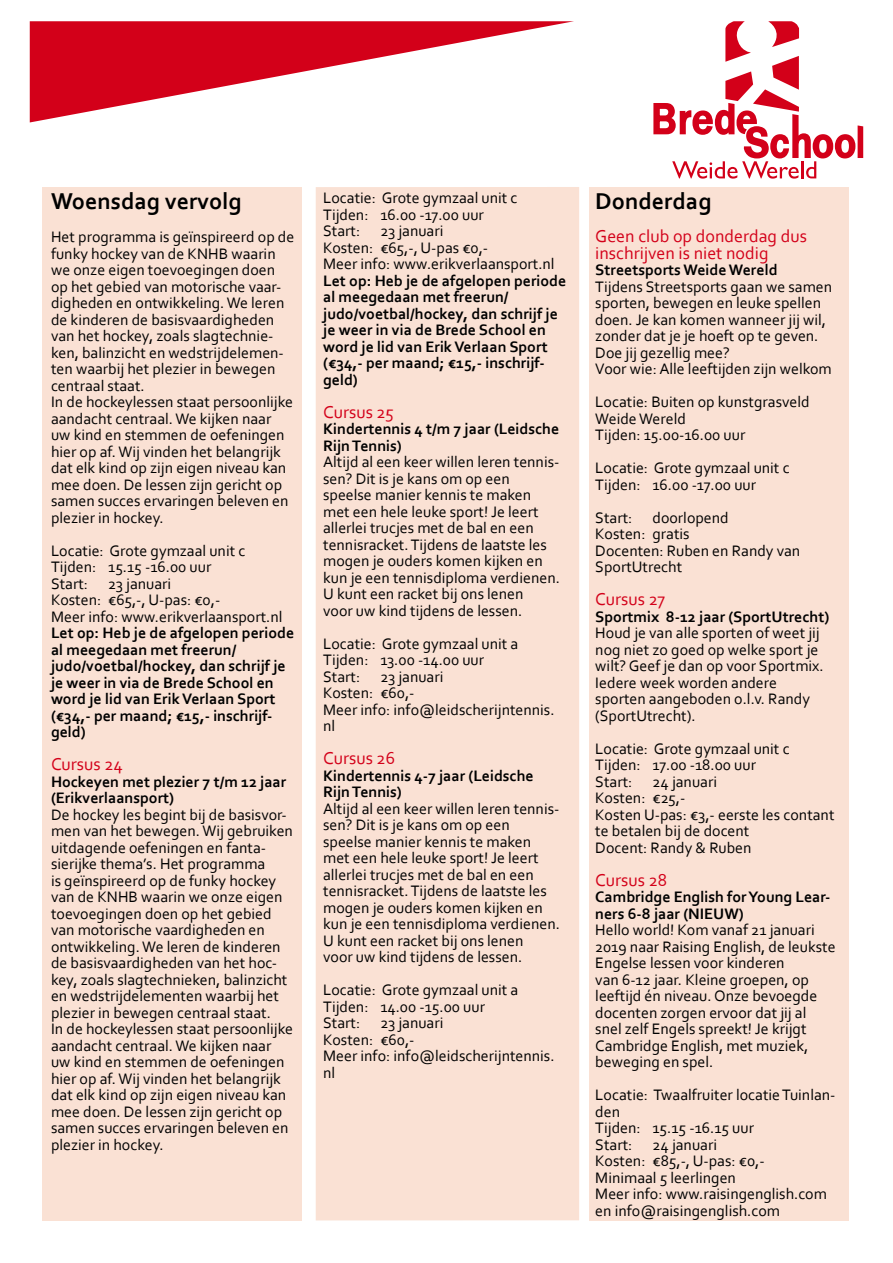
<style>
.page{position:relative;width:893px;height:1263px;background:#fff}
.page>*{position:absolute;margin:0;border:0;box-sizing:border-box;transform-origin:0 0}
.t1{font:700 24px "Corbel";color:#000}
.t2{font:18px/16.5px "Corbel";color:#d30019}
.t3{font:15.9px/16.5px "Corbel";color:#000}
.t4{font:700 15.9px/16.5px "Corbel";color:#000}
</style>
<div class="page">
<svg style="left:30px;top:21px;width:544px;height:101px"></svg>
<div style="left:43px;top:187px;width:259px;height:1033px;background:#fae1d4"></div>
<div style="left:316px;top:187px;width:263px;height:1033px;background:#fae1d4"></div>
<div style="left:589px;top:187px;width:259px;height:1033px;background:#fae1d4"></div>
<svg style="left:653px;top:21px;width:211px;height:158px"></svg>
<h1 class="t1" style="left:51px;top:186px;width:192px">Woensdag vervolg</h1>
<p class="t3" style="left:51px;top:228px;width:245px">Het programma is geïnspireerd op de funky hockey van de KNHB waarin we onze eigen toevoegingen doen op het gebied van motorische vaar&shy;digheden en ontwikkeling. We leren de kinderen de basisvaardigheden van het hockey, zoals slagtechnie&shy;ken, balinzicht en wedstrijdelemen&shy;ten waarbij het plezier in bewegen centraal staat.<br>In de hockeylessen staat persoonlijke aandacht centraal. We kijken naar uw kind en stemmen de oefeningen hier op af. Wij vinden het belangrijk dat elk kind op zijn eigen niveau kan mee doen. De lessen zijn gericht op samen succes ervaringen beleven en plezier in hockey.</p>
<p class="t3" style="left:51px;top:542px;width:196px">Locatie: Grote gymzaal unit c<br>Tijden: 15.15 -16.00 uur<br>Start:</p>
<p class="t3" style="left:51px;top:575px;width:233px;text-indent:57px">23 januari<br>Kosten: €65,-, U-pas: €0,-<br>Meer info: www.erikverlaansport.nl</p>
<p class="t4" style="left:51px;top:624px;width:245px">Let op: Heb je de afgelopen periode al meegedaan met freerun/ judo/voetbal/hockey, dan schrijf je je weer in via de Brede School en word je lid van Erik Verlaan Sport (€34,- per maand; €15,- inschrijf&shy;geld)</p>
<p class="t2" style="left:51px;top:756px;width:73px">Cursus 24</p>
<p class="t4" style="left:51px;top:773px;width:237px">Hockeyen met plezier 7 t/m 12 jaar (Erikverlaansport)</p>
<p class="t3" style="left:51px;top:806px;width:244px">De hockey les begint bij de basisvor&shy;men van het bewegen. Wij gebruiken uitdagende oefeningen en fanta&shy;sierijke thema’s. Het programma<br>is geïnspireerd op de funky hockey van de KNHB waarin we onze eigen toevoegingen doen op het gebied van motorische vaardigheden en ontwikkeling. We leren de kinderen de basisvaardigheden van het hoc&shy;key, zoals slagtechnieken, balinzicht en wedstrijdelementen waarbij het plezier in bewegen centraal staat.<br>In de hockeylessen staat persoonlijke aandacht centraal. We kijken naar uw kind en stemmen de oefeningen hier op af. Wij vinden het belangrijk dat elk kind op zijn eigen niveau kan mee doen. De lessen zijn gericht op samen succes ervaringen beleven en plezier in hockey.</p>
<p class="t3" style="left:323px;top:189px;width:196px">Locatie: Grote gymzaal unit c<br>Tijden: 16.00 -17.00 uur<br>Start:</p>
<p class="t3" style="left:323px;top:222px;width:233px;text-indent:57px">23 januari<br>Kosten: €65,-, U-pas €0,-<br>Meer info: www.erikverlaansport.nl</p>
<p class="t4" style="left:323px;top:272px;width:245px">Let op: Heb je de afgelopen periode al meegedaan met freerun/ judo/voetbal/hockey, dan schrijf je je weer in via de Brede School en word je lid van Erik Verlaan Sport (€34,- per maand; €15,- inschrijf&shy;geld)</p>
<p class="t2" style="left:323px;top:403px;width:72px">Cursus 25</p>
<p class="t4" style="left:323px;top:420px;width:238px">Kindertennis 4 t/m 7 jaar (Leidsche<br>Rijn Tennis)</p>
<p class="t3" style="left:323px;top:453px;width:238px">Altijd al een keer willen leren tennis&shy;sen? Dit is je kans om op een speelse manier kennis te maken met een hele leuke sport! Je leert allerlei trucjes met de bal en een tennisracket. Tijdens de laatste les mogen je ouders komen kijken en kun je een tennisdiploma verdienen.<br>U kunt een racket bij ons lenen<br>voor uw kind tijdens de lessen.</p>
<p class="t3" style="left:323px;top:635px;width:197px">Locatie: Grote gymzaal unit a<br>Tijden: 13.00 -14.00 uur<br>Start:</p>
<p class="t3" style="left:323px;top:668px;width:233px;text-indent:57px">23 januari<br>Kosten: €60,-<br>Meer info: info@leidscherijntennis. nl</p>
<p class="t2" style="left:323px;top:749px;width:74px">Cursus 26</p>
<p class="t4" style="left:323px;top:767px;width:212px">Kindertennis 4-7 jaar (Leidsche<br>Rijn Tennis)</p>
<p class="t3" style="left:323px;top:800px;width:238px">Altijd al een keer willen leren tennis&shy;sen? Dit is je kans om op een speelse manier kennis te maken met een hele leuke sport! Je leert allerlei trucjes met de bal en een tennisracket. Tijdens de laatste les mogen je ouders komen kijken en kun je een tennisdiploma verdienen.<br>U kunt een racket bij ons lenen<br>voor uw kind tijdens de lessen.</p>
<p class="t3" style="left:323px;top:981px;width:197px">Locatie: Grote gymzaal unit a<br>Tijden: 14.00 -15.00 uur<br>Start:</p>
<p class="t3" style="left:323px;top:1014px;width:233px;text-indent:57px">23 januari<br>Kosten: €60,-<br>Meer info: info@leidscherijntennis. nl</p>
<h1 class="t1" style="left:595px;top:186px;width:118px">Donderdag</h1>
<p class="t2" style="left:595px;top:228px;width:213px">Geen club op donderdag dus inschrijven is niet nodig</p>
<p class="t4" style="left:595px;top:261px;width:184px">Streetsports Weide Wereld</p>
<p class="t3" style="left:595px;top:278px;width:238px">Tijdens Streetsports gaan we samen sporten, bewegen en leuke spellen doen. Je kan komen wanneer jij wil, zonder dat je je hoeft op te geven.<br>Doe jij gezellig mee?<br>Voor wie: Alle leeftijden zijn welkom</p>
<p class="t3" style="left:595px;top:393px;width:216px">Locatie: Buiten op kunstgrasveld<br>Weide Wereld<br>Tijden: 15.00-16.00 uur</p>
<p class="t3" style="left:595px;top:459px;width:196px">Locatie: Grote gymzaal unit c<br>Tijden: 16.00 -17.00 uur</p>
<p class="t3" style="left:595px;top:509px;width:39px">Start:</p>
<p class="t3" style="left:595px;top:509px;width:206px;text-indent:57px">doorlopend<br>Kosten: gratis<br>Docenten: Ruben en Randy van<br>SportUtrecht</p>
<p class="t2" style="left:595px;top:591px;width:71px">Cursus 27</p>
<p class="t4" style="left:595px;top:608px;width:235px">Sportmix 8-12 jaar (SportUtrecht)</p>
<p class="t3" style="left:595px;top:624px;width:230px">Houd je van alle sporten of weet jij nog niet zo goed op welke sport je wilt? Geef je dan op voor Sportmix.<br>Iedere week worden andere sporten aangeboden o.l.v. Randy (SportUtrecht).</p>
<p class="t3" style="left:595px;top:740px;width:196px">Locatie: Grote gymzaal unit c<br>Tijden: 17.00 -18.00 uur<br>Start:</p>
<p class="t3" style="left:595px;top:773px;width:241px;text-indent:57px">24 januari<br>Kosten: €25,-<br>Kosten U-pas: €3,- eerste les contant te betalen bij de docent<br>Docent: Randy &amp; Ruben</p>
<p class="t2" style="left:595px;top:871px;width:73px">Cursus 28</p>
<p class="t4" style="left:595px;top:888px;width:237px">Cambridge English for Young Lear&shy;ners 6-8 jaar (NIEUW)</p>
<p class="t3" style="left:595px;top:921px;width:242px">Hello world! Kom vanaf 21 januari<br>2019 naar Raising English, de leukste<br>Engelse lessen voor kinderen<br>van 6-12 jaar. Kleine groepen, op leeftijd én niveau. Onze bevoegde docenten zorgen ervoor dat jij al snel zelf Engels spreekt! Je krijgt<br>Cambridge English, met muziek, beweging en spel.</p>
<p class="t3" style="left:595px;top:1086px;width:242px">Locatie: Twaalfruiter locatie Tuinlan&shy;den<br>Tijden: 15.15 -16.15 uur<br>Start:</p>
<p class="t3" style="left:595px;top:1136px;width:233px;text-indent:57px">24 januari<br>Kosten: €85,-, U-pas: €0,-<br>Minimaal 5 leerlingen<br>Meer info: www.raisingenglish.com en info@raisingenglish.com</p>
</div>
